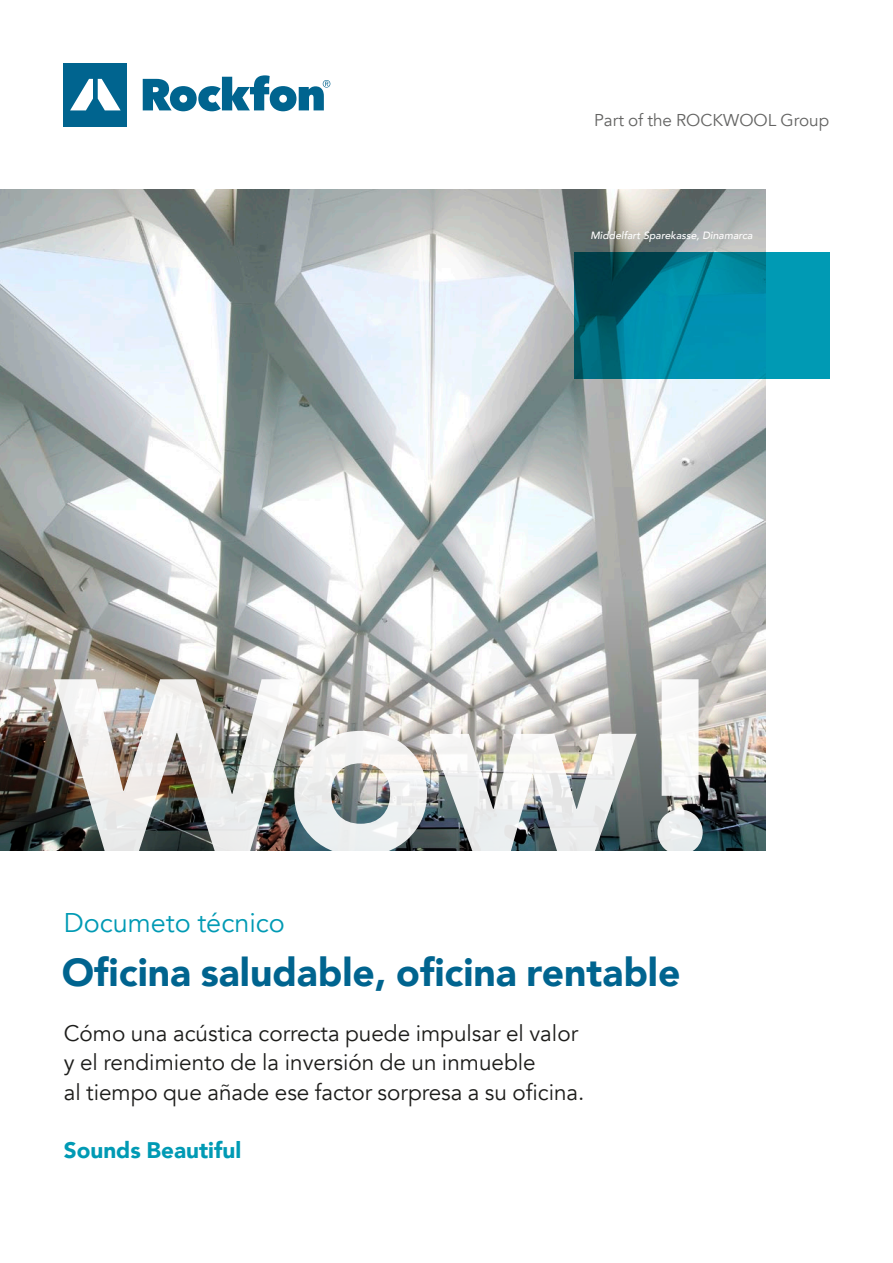
<style>
.page{position:relative;width:893px;height:1263px;background:#fff}
.page>*{position:absolute;margin:0;border:0;box-sizing:border-box;transform-origin:0 0}
.t1{font:900 245.7px "Avenir";color:#fff}
.t2{font:900 39px "Avenir";color:#00648f}
.t3{font:27px "Avenir";color:#009ab4}
.t4{font:22.5px/29.2px "Avenir";color:#1d1d1b}
.t5{font:900 22.5px "Avenir";color:#009ab4}
.t6{font:17.1px "Avenir";color:#646463}
.t7{font:italic 500 10.5px "Avenir";color:#fff}
</style>
<div class="page">
<img style="left:0;top:189px;width:765px;height:406px">
<img style="left:0;top:595px;width:765px;height:255px">
<svg style="left:143px;top:75px;width:187px;height:36px"></svg>
<div style="left:64px;top:63px;width:63px;height:63px;background:#00648f"></div>
<svg style="left:70px;top:79px;width:51px;height:31px"></svg>
<svg style="left:574px;top:253px;width:255px;height:126px;background:#00829a"></svg>
<p class="t6" style="left:594px;top:110px;width:237px">Part of the ROCKWOOL Group</p>
<p class="t7" style="left:590px;top:229px;width:164px">Middelfart Sparekasse, Dinamarca</p>
<h1 class="t1" style="left:54px;top:557px;width:682px">Wow!</h1>
<p class="t3" style="left:64px;top:906px;width:223px">Documeto técnico</p>
<h2 class="t2" style="left:62px;top:939px;width:620px">Oficina saludable, oficina rentable</h2>
<p class="t4" style="left:64px;top:1019px;width:522px">Cómo una acústica correcta puede impulsar el valor y el rendimiento de la inversión de un inmueble<br>al tiempo que añade ese factor sorpresa a su oficina.</p>
<p class="t5" style="left:64px;top:1131px;width:179px">Sounds Beautiful</p>
</div>
